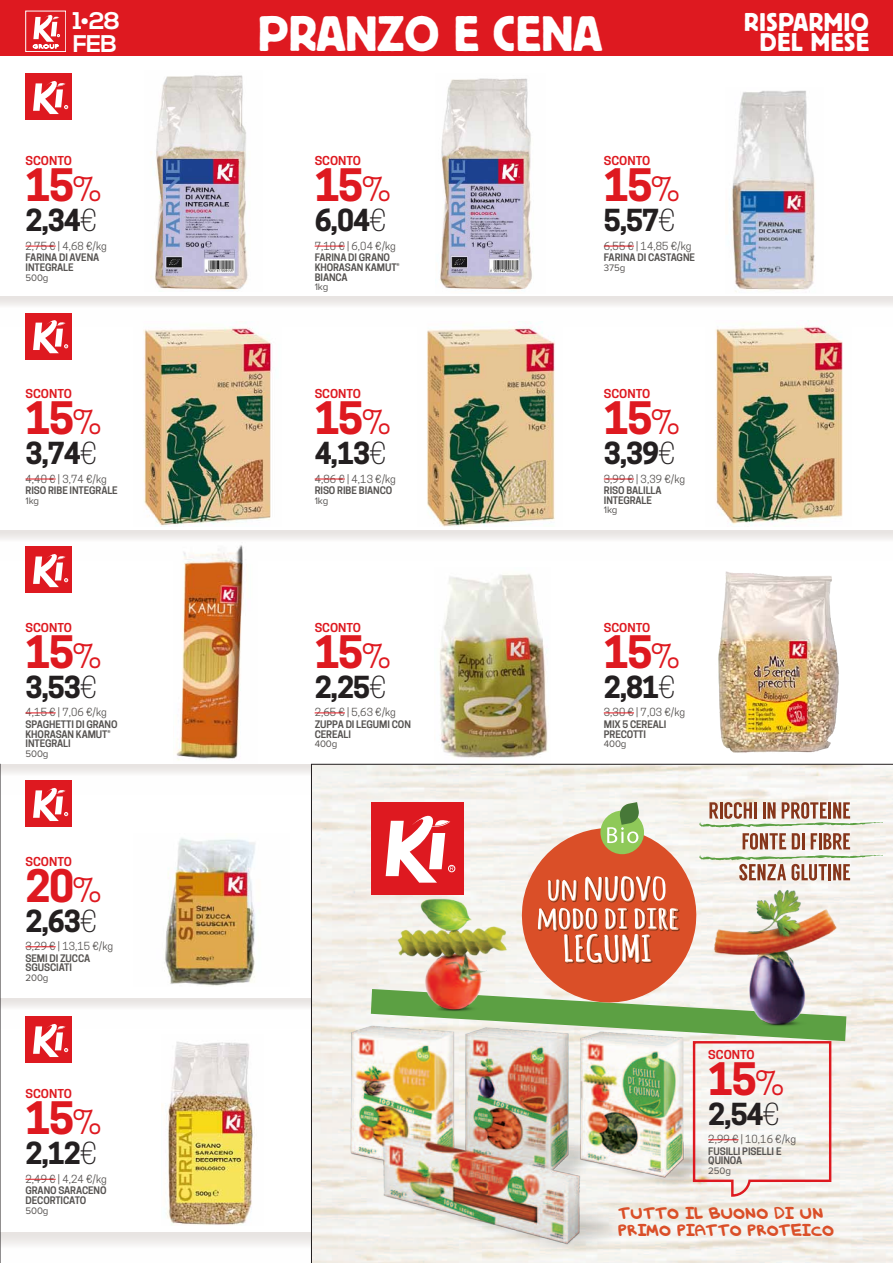
<style>
.page{position:relative;width:893px;height:1263px;background:#fff}
.page>*{position:absolute;margin:0;border:0;box-sizing:border-box;transform-origin:0 0}
.t1{font:49.5px "Block BE";color:#fff}
.t2{font:700 42px "Cooper Hewitt";letter-spacing:-.04em;color:#de1920}
.t3{font:700 28.5px "Cooper Hewitt";letter-spacing:-.04em;color:#231f20}
.t4{font:25.5px "Block BE";color:#fff}
.t5{font:700 24.15px/22.6px "Nexa";color:#fff}
.t6{font:21.6px/16.8px "Evil Spork Girl";color:#da4f28}
.t7{font:600 11.55px "Cooper Hewitt";color:#de1920;scale:1.06 1}
.t8{font:10.5px "Cooper Hewitt";letter-spacing:.01em;color:#565351}
.t9{font:600 9.75px/9.8px "Cooper Hewitt";letter-spacing:-.01em;color:#565351}
.t10{font:9.75px "Proxima Nova";letter-spacing:-.01em;color:#565351}
.s1{font-weight:400;font-size:31.5px}
.s2{font-weight:300}
</style>
<div class="page">
<svg style="left:1px;top:1232px;width:310px;height:15px;fill:#edeae8"></svg>
<svg style="left:0;top:296px;width:893px;height:31px"></svg>
<svg style="left:0;top:530px;width:893px;height:31px"></svg>
<svg style="left:1px;top:764px;width:310px;height:31px"></svg>
<svg style="left:1px;top:998px;width:310px;height:31px"></svg>
<div style="left:0;top:0;width:893px;height:55px;background:#de1920"></div>
<div style="left:26px;top:11px;width:40px;height:41px;border:1px solid #fff"></div>
<svg style="left:33px;top:15px;width:27px;height:33px"></svg>
<svg style="left:311px;top:764px;width:582px;height:499px"></svg>
<svg style="left:0;top:764px;width:1px;height:499px"></svg>
<hr style="left:26px;top:946px;width:30px;height:1px;background:#de1920">
<img style="left:165px;top:838px;width:91px;height:148px">
<hr style="left:315px;top:246px;width:30px;height:1px;background:#de1920">
<img style="left:439px;top:78px;width:93px;height:212px">
<hr style="left:315px;top:712px;width:30px;height:1px;background:#de1920">
<img style="left:439px;top:574px;width:109px;height:184px">
<hr style="left:604px;top:712px;width:30px;height:1px;background:#de1920">
<img style="left:718px;top:573px;width:121px;height:180px">
<hr style="left:26px;top:712px;width:30px;height:1px;background:#de1920">
<img style="left:173px;top:542px;width:84px;height:218px">
<hr style="left:315px;top:478px;width:30px;height:1px;background:#de1920">
<img style="left:418px;top:322px;width:144px;height:205px">
<hr style="left:604px;top:478px;width:30px;height:1px;background:#de1920">
<img style="left:706px;top:320px;width:146px;height:206px">
<hr style="left:26px;top:478px;width:30px;height:1px;background:#de1920">
<img style="left:134px;top:321px;width:147px;height:206px">
<hr style="left:26px;top:246px;width:30px;height:1px;background:#de1920">
<img style="left:150px;top:75px;width:98px;height:215px">
<hr style="left:26px;top:1179px;width:30px;height:1px;background:#de1920">
<img style="left:161px;top:1042px;width:92px;height:183px">
<div style="left:26px;top:74px;width:46px;height:46px;background:#de1920"></div>
<svg style="left:33px;top:81px;width:35px;height:33px"></svg>
<div style="left:26px;top:313px;width:46px;height:46px;background:#de1920"></div>
<svg style="left:33px;top:320px;width:35px;height:33px"></svg>
<div style="left:26px;top:547px;width:46px;height:46px;background:#de1920"></div>
<svg style="left:33px;top:554px;width:35px;height:33px"></svg>
<div style="left:26px;top:781px;width:46px;height:46px;background:#de1920"></div>
<svg style="left:33px;top:788px;width:35px;height:33px"></svg>
<div style="left:26px;top:1017px;width:46px;height:46px;background:#de1920"></div>
<svg style="left:33px;top:1024px;width:35px;height:33px"></svg>
<hr style="left:604px;top:246px;width:30px;height:1px;background:#de1920">
<img style="left:731px;top:90px;width:84px;height:202px">
<img style="left:371px;top:802px;width:512px;height:396px">
<h3 class="t5" style="left:73px;top:10px;width:49px">1•28<br>FEB</h3>
<h3 class="t4" style="left:744px;top:8px;width:96px">RISPARMIO</h3>
<h1 class="t1" style="left:258px;top:6px;width:346px">PRANZO E CENA</h1>
<h3 class="t4" style="left:760px;top:28px;width:15px">DEL</h3>
<h3 class="t4" style="left:811px;top:28px;width:16px">MESE</h3>
<p class="t7" style="left:26px;top:154px;width:45px">SCONTO</p>
<h2 class="t2" style="left:26px;top:161px;width:78px">15<span class="s1">%</span></h2>
<h3 class="t3" style="left:26px;top:203px;width:73px">2,34<span class="s2">€</span></h3>
<p class="t8" style="left:26px;top:239px;width:83px">2,75 € | 4,68 €/kg</p>
<p class="t9" style="left:26px;top:252px;width:75px">FARINA DI AVENA<br>INTEGRALE</p>
<p class="t10" style="left:26px;top:272px;width:24px">500g</p>
<p class="t7" style="left:26px;top:387px;width:45px">SCONTO</p>
<h2 class="t2" style="left:26px;top:394px;width:78px">15<span class="s1">%</span></h2>
<h3 class="t3" style="left:26px;top:436px;width:73px">3,74<span class="s2">€</span></h3>
<p class="t8" style="left:26px;top:472px;width:83px">4,40 € | 3,74 €/kg</p>
<p class="t9" style="left:26px;top:485px;width:94px">RISO RIBE INTEGRALE</p>
<p class="t10" style="left:26px;top:495px;width:15px">1kg</p>
<p class="t7" style="left:26px;top:621px;width:45px">SCONTO</p>
<h2 class="t2" style="left:26px;top:627px;width:78px">15<span class="s1">%</span></h2>
<h3 class="t3" style="left:26px;top:670px;width:73px">3,53<span class="s2">€</span></h3>
<p class="t8" style="left:26px;top:706px;width:83px">4,15 € | 7,06 €/kg</p>
<p class="t9" style="left:26px;top:719px;width:94px">SPAGHETTI DI GRANO<br>KHORASAN KAMU</p>
<p class="t9" style="left:102px;top:729px;width:10px">T®</p>
<p class="t9" style="left:26px;top:739px;width:47px">INTEGRALI</p>
<p class="t10" style="left:26px;top:748px;width:24px">500g</p>
<p class="t7" style="left:26px;top:854px;width:45px">SCONTO</p>
<h2 class="t2" style="left:26px;top:861px;width:78px">20<span class="s1">%</span></h2>
<h3 class="t3" style="left:26px;top:904px;width:73px">2,63<span class="s2">€</span></h3>
<p class="t8" style="left:26px;top:940px;width:89px">3,29 € | 13,15 €/kg</p>
<p class="t9" style="left:26px;top:953px;width:66px">SEMI DI ZUCCA<br>SGUSCIATI</p>
<p class="t10" style="left:26px;top:972px;width:24px">200g</p>
<p class="t7" style="left:26px;top:1087px;width:45px">SCONTO</p>
<h2 class="t2" style="left:26px;top:1094px;width:78px">15<span class="s1">%</span></h2>
<h3 class="t3" style="left:26px;top:1136px;width:73px">2,12<span class="s2">€</span></h3>
<p class="t8" style="left:26px;top:1173px;width:83px">2,49 € | 4,24 €/kg</p>
<p class="t9" style="left:26px;top:1186px;width:83px">GRANO SARACENO<br>DECORTICATO</p>
<p class="t10" style="left:26px;top:1205px;width:24px">500g</p>
<p class="t7" style="left:315px;top:154px;width:45px">SCONTO</p>
<h2 class="t2" style="left:315px;top:161px;width:78px">15<span class="s1">%</span></h2>
<h3 class="t3" style="left:315px;top:203px;width:73px">6,04<span class="s2">€</span></h3>
<p class="t8" style="left:315px;top:239px;width:83px">7,10 € | 6,04 €/kg</p>
<p class="t9" style="left:315px;top:252px;width:77px">FARINA DI GRANO<br>KHORASAN KAMU</p>
<p class="t9" style="left:391px;top:262px;width:10px">T®</p>
<p class="t9" style="left:315px;top:272px;width:35px">BIANCA</p>
<p class="t10" style="left:315px;top:281px;width:15px">1kg</p>
<p class="t7" style="left:315px;top:387px;width:45px">SCONTO</p>
<h2 class="t2" style="left:315px;top:394px;width:78px">15<span class="s1">%</span></h2>
<h3 class="t3" style="left:315px;top:436px;width:73px">4,13<span class="s2">€</span></h3>
<p class="t8" style="left:315px;top:472px;width:83px">4,86 € | 4,13 €/kg</p>
<p class="t9" style="left:315px;top:485px;width:79px">RISO RIBE BIANCO</p>
<p class="t10" style="left:315px;top:495px;width:15px">1kg</p>
<p class="t7" style="left:315px;top:621px;width:45px">SCONTO</p>
<h2 class="t2" style="left:315px;top:627px;width:78px">15<span class="s1">%</span></h2>
<h3 class="t3" style="left:315px;top:670px;width:73px">2,25<span class="s2">€</span></h3>
<p class="t8" style="left:315px;top:706px;width:83px">2,65 € | 5,63 €/kg</p>
<p class="t9" style="left:315px;top:719px;width:98px">ZUPPA DI LEGUMI CON<br>CEREALI</p>
<p class="t10" style="left:315px;top:738px;width:24px">400g</p>
<p class="t7" style="left:604px;top:154px;width:45px">SCONTO</p>
<h2 class="t2" style="left:604px;top:161px;width:78px">15<span class="s1">%</span></h2>
<h3 class="t3" style="left:604px;top:203px;width:73px">5,57<span class="s2">€</span></h3>
<p class="t8" style="left:604px;top:239px;width:89px">6,55 € | 14,85 €/kg</p>
<p class="t9" style="left:604px;top:252px;width:93px">FARINA DI CASTAGNE</p>
<p class="t10" style="left:604px;top:262px;width:23px">375g</p>
<p class="t7" style="left:604px;top:387px;width:45px">SCONTO</p>
<h2 class="t2" style="left:604px;top:394px;width:78px">15<span class="s1">%</span></h2>
<h3 class="t3" style="left:604px;top:436px;width:73px">3,39<span class="s2">€</span></h3>
<p class="t8" style="left:604px;top:472px;width:83px">3,99 € | 3,39 €/kg</p>
<p class="t9" style="left:604px;top:485px;width:59px">RISO BALILLA<br>INTEGRALE</p>
<p class="t10" style="left:604px;top:505px;width:15px">1kg</p>
<p class="t7" style="left:604px;top:621px;width:45px">SCONTO</p>
<h2 class="t2" style="left:604px;top:627px;width:78px">15<span class="s1">%</span></h2>
<h3 class="t3" style="left:604px;top:670px;width:73px">2,81<span class="s2">€</span></h3>
<p class="t8" style="left:604px;top:706px;width:83px">3,30 € | 7,03 €/kg</p>
<p class="t9" style="left:604px;top:719px;width:64px">MIX 5 CEREALI<br>PRECOTTI</p>
<p class="t10" style="left:604px;top:738px;width:24px">400g</p>
<p class="t7" style="left:708px;top:1047px;width:45px">SCONTO</p>
<h2 class="t2" style="left:708px;top:1054px;width:78px">15<span class="s1">%</span></h2>
<h3 class="t3" style="left:708px;top:1097px;width:73px">2,54<span class="s2">€</span></h3>
<p class="t8" style="left:708px;top:1133px;width:89px">2,99 € | 10,16 €/kg</p>
<p class="t9" style="left:708px;top:1146px;width:75px">FUSILLI PISELLI E<br>QUINOA</p>
<p class="t10" style="left:708px;top:1165px;width:24px">250g</p>
<h3 class="t6" style="left:619px;top:1206px;width:217px">TUTTO IL BUONO DI UN<br>PRIMO PIATTO PROTEICO</h3>
</div>
